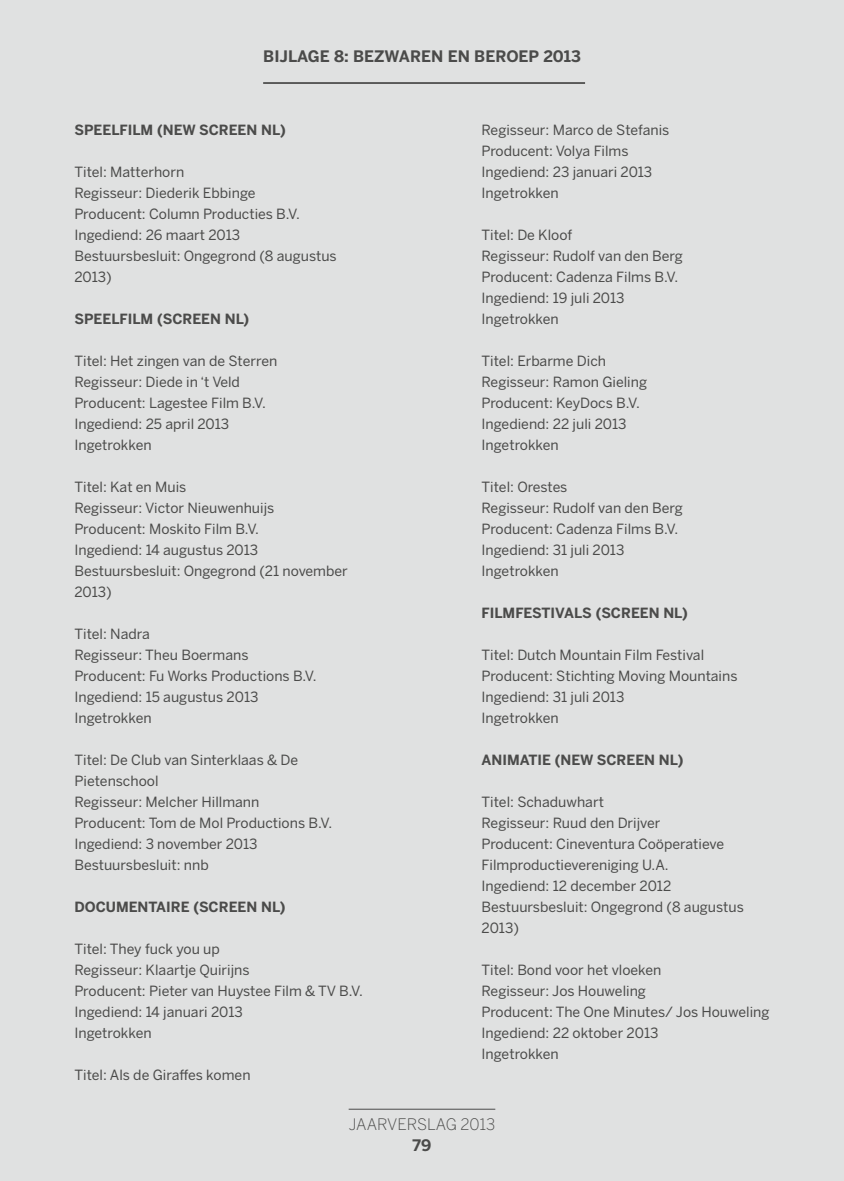
<style>
.page{position:relative;width:844px;height:1181px;background:#fff}
.page>*{position:absolute;margin:0;border:0;box-sizing:border-box;transform-origin:0 0}
.Alineastijl_4{font:700 15.75px "Benton Sans";color:#4b4b4a}
.t1{font:300 15.75px "Benton Sans";color:#4b4b4a}
.t2{font:14px/21px "Benton Sans";color:#4b4b4a}
.t3{font:700 14px "Benton Sans";color:#4b4b4a}
</style>
<div class="page">
<div style="left:0;top:0;width:843px;height:1181px;background:#e0e1e1"></div>
<hr style="left:348px;top:1108px;width:147px;height:1px;background:#4b4b4a">
<hr style="left:263px;top:82px;width:322px;height:2px;background:#4b4b4a">
<p class="Alineastijl_4" style="left:263px;top:47px;width:319px">BIJLAGE 8: BEZWAREN EN BEROEP 2013</p>
<p class="t3" style="left:74px;top:122px;width:213px">SPEELFILM (NEW SCREEN NL)</p>
<p class="t2" style="left:74px;top:161px;width:111px">Titel: Matterhorn</p>
<p class="t2" style="left:74px;top:182px;width:182px">Regisseur: Diederik Ebbinge</p>
<p class="t2" style="left:74px;top:203px;width:227px">Producent: Column Producties B.V.</p>
<p class="t2" style="left:74px;top:224px;width:167px">Ingediend: 26 maart 2013</p>
<p class="t2" style="left:74px;top:245px;width:264px">Bestuursbesluit: Ongegrond (8 augustus<br>2013)</p>
<p class="t3" style="left:74px;top:311px;width:176px">SPEELFILM (SCREEN NL)</p>
<p class="t2" style="left:74px;top:350px;width:204px">Titel: Het zingen van de Sterren</p>
<p class="t2" style="left:74px;top:371px;width:167px">Regisseur: Diede in ‘t Veld</p>
<p class="t2" style="left:74px;top:392px;width:193px">Producent: Lagestee Film B.V.</p>
<p class="t2" style="left:74px;top:413px;width:156px">Ingediend: 25 april 2013</p>
<p class="t2" style="left:74px;top:434px;width:79px">Ingetrokken</p>
<p class="t2" style="left:74px;top:476px;width:113px">Titel: Kat en Muis</p>
<p class="t2" style="left:74px;top:497px;width:201px">Regisseur: Victor Nieuwenhuijs</p>
<p class="t2" style="left:74px;top:518px;width:186px">Producent: Moskito Film B.V.</p>
<p class="t2" style="left:74px;top:539px;width:185px">Ingediend: 14 augustus 2013</p>
<p class="t2" style="left:74px;top:560px;width:275px">Bestuursbesluit: Ongegrond (21 november<br>2013)</p>
<p class="t2" style="left:74px;top:623px;width:77px">Titel: Nadra</p>
<p class="t2" style="left:74px;top:644px;width:175px">Regisseur: Theu Boermans</p>
<p class="t2" style="left:74px;top:665px;width:244px">Producent: Fu Works Productions B.V.</p>
<p class="t2" style="left:74px;top:686px;width:185px">Ingediend: 15 augustus 2013</p>
<p class="t2" style="left:74px;top:707px;width:79px">Ingetrokken</p>
<p class="t2" style="left:74px;top:749px;width:225px">Titel: De Club van Sinterklaas &amp; De<br>Pietenschool</p>
<p class="t2" style="left:74px;top:791px;width:186px">Regisseur: Melcher Hillmann</p>
<p class="t2" style="left:74px;top:812px;width:259px">Producent: Tom de Mol Productions B.V.</p>
<p class="t2" style="left:74px;top:833px;width:185px">Ingediend: 3 november 2013</p>
<p class="t2" style="left:74px;top:854px;width:136px">Bestuursbesluit: nnb</p>
<p class="t3" style="left:74px;top:899px;width:212px">DOCUMENTAIRE (SCREEN NL)</p>
<p class="t2" style="left:74px;top:938px;width:147px">Titel: They fuck you up</p>
<p class="t2" style="left:74px;top:959px;width:177px">Regisseur: Klaartje Quirijns</p>
<p class="t2" style="left:74px;top:980px;width:290px">Producent: Pieter van Huystee Film &amp; TV B.V.</p>
<p class="t2" style="left:74px;top:1001px;width:170px">Ingediend: 14 januari 2013</p>
<p class="t2" style="left:74px;top:1022px;width:79px">Ingetrokken</p>
<p class="t2" style="left:74px;top:1064px;width:178px">Titel: Als de Giraffes komen</p>
<p class="t2" style="left:481px;top:119px;width:189px">Regisseur: Marco de Stefanis</p>
<p class="t2" style="left:481px;top:140px;width:148px">Producent: Volya Films</p>
<p class="t2" style="left:481px;top:161px;width:172px">Ingediend: 23 januari 2013</p>
<p class="t2" style="left:481px;top:182px;width:79px">Ingetrokken</p>
<p class="t2" style="left:481px;top:224px;width:92px">Titel: De Kloof</p>
<p class="t2" style="left:481px;top:245px;width:203px">Regisseur: Rudolf van den Berg</p>
<p class="t2" style="left:481px;top:266px;width:198px">Producent: Cadenza Films B.V.</p>
<p class="t2" style="left:481px;top:287px;width:144px">Ingediend: 19 juli 2013</p>
<p class="t2" style="left:481px;top:308px;width:79px">Ingetrokken</p>
<p class="t2" style="left:481px;top:350px;width:126px">Titel: Erbarme Dich</p>
<p class="t2" style="left:481px;top:371px;width:167px">Regisseur: Ramon Gieling</p>
<p class="t2" style="left:481px;top:392px;width:160px">Producent: KeyDocs B.V.</p>
<p class="t2" style="left:481px;top:413px;width:146px">Ingediend: 22 juli 2013</p>
<p class="t2" style="left:481px;top:434px;width:79px">Ingetrokken</p>
<p class="t2" style="left:481px;top:476px;width:87px">Titel: Orestes</p>
<p class="t2" style="left:481px;top:497px;width:203px">Regisseur: Rudolf van den Berg</p>
<p class="t2" style="left:481px;top:518px;width:198px">Producent: Cadenza Films B.V.</p>
<p class="t2" style="left:481px;top:539px;width:144px">Ingediend: 31 juli 2013</p>
<p class="t2" style="left:481px;top:560px;width:79px">Ingetrokken</p>
<p class="t3" style="left:481px;top:605px;width:208px">FILMFESTIVALS (SCREEN NL)</p>
<p class="t2" style="left:481px;top:644px;width:224px">Titel: Dutch Mountain Film Festival</p>
<p class="t2" style="left:481px;top:665px;width:257px">Producent: Stichting Moving Mountains</p>
<p class="t2" style="left:481px;top:686px;width:144px">Ingediend: 31 juli 2013</p>
<p class="t2" style="left:481px;top:707px;width:79px">Ingetrokken</p>
<p class="t3" style="left:481px;top:752px;width:203px">ANIMATIE (NEW SCREEN NL)</p>
<p class="t2" style="left:481px;top:791px;width:124px">Titel: Schaduwhart</p>
<p class="t2" style="left:481px;top:812px;width:180px">Regisseur: Ruud den Drijver</p>
<p class="t2" style="left:481px;top:833px;width:244px">Producent: Cineventura Coöperatieve<br>Filmproductievereniging U.A.</p>
<p class="t2" style="left:481px;top:875px;width:191px">Ingediend: 12 december 2012</p>
<p class="t2" style="left:481px;top:896px;width:264px">Bestuursbesluit: Ongegrond (8 augustus<br>2013)</p>
<p class="t2" style="left:481px;top:959px;width:181px">Titel: Bond voor het vloeken</p>
<p class="t2" style="left:481px;top:980px;width:166px">Regisseur: Jos Houweling</p>
<p class="t2" style="left:481px;top:1001px;width:289px">Producent: The One Minutes/ Jos Houweling</p>
<p class="t2" style="left:481px;top:1022px;width:178px">Ingediend: 22 oktober 2013</p>
<p class="t2" style="left:481px;top:1043px;width:79px">Ingetrokken</p>
<p class="t1" style="left:348px;top:1115px;width:148px">JAARVERSLAG 2013</p>
<p class="Alineastijl_4" style="left:412px;top:1136px;width:20px">79</p>
</div>
